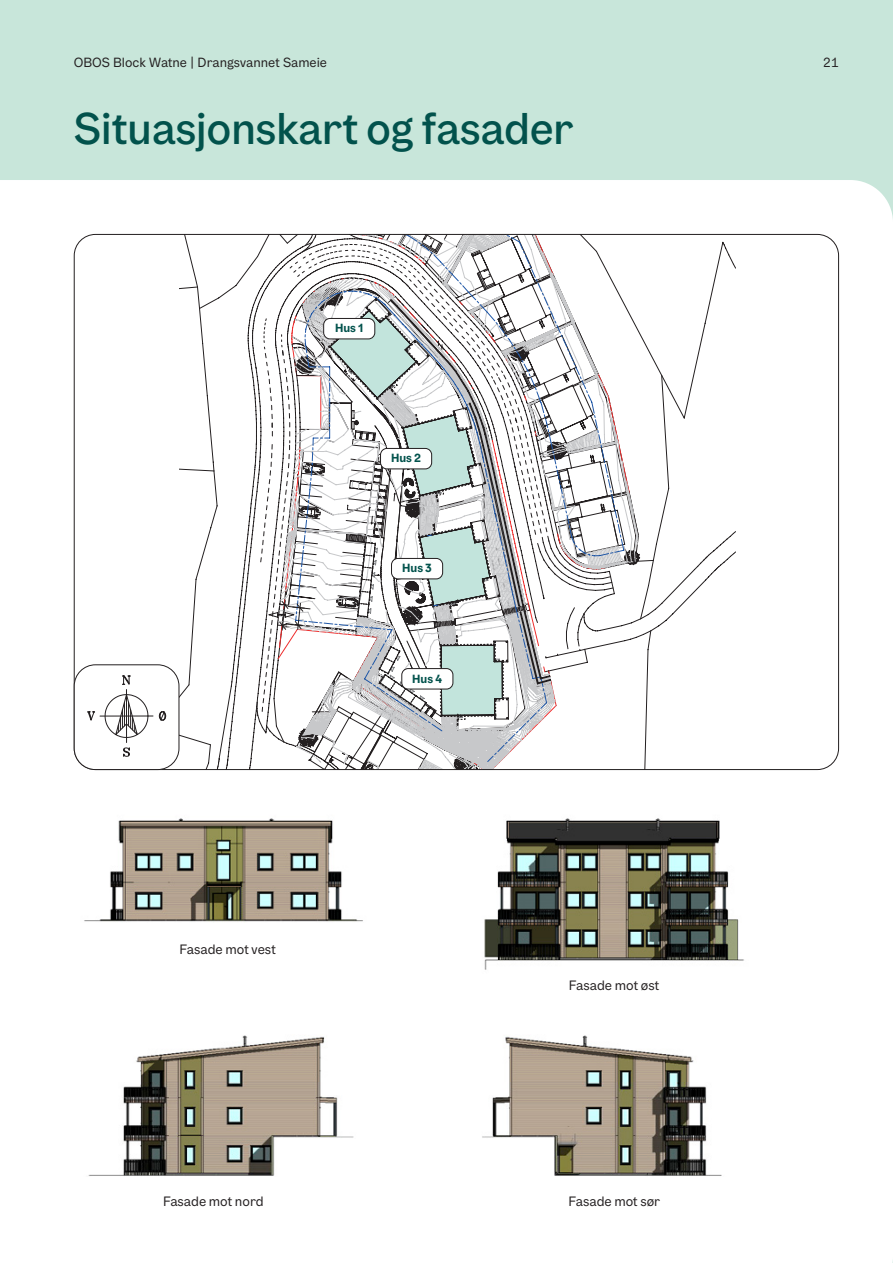
<style>
.page{position:relative;width:893px;height:1263px;background:#c8e6da}
.page>*{position:absolute;margin:0;border:0;box-sizing:border-box;transform-origin:0 0}
.t1{font:500 45px "OBOS Text";letter-spacing:-.01em;color:#02524c}
.t2{font:13.65px "OBOS Text";color:#231f20}
.t3{font:13.5px "OBOS Text";color:#231f20}
.t4{font:700 12px "OBOS Text";color:#02524c}
</style>
<div class="page">
<div style="left:0;top:180px;width:893px;height:1083px;background:#fff"></div>
<svg style="left:849px;top:751px;width:1px;height:19px"></svg>
<svg style="left:892px;top:678px;width:1px;height:16px"></svg>
<svg style="left:180px;top:236px;width:556px;height:532px;background:#e3e3e3"></svg>
<hr style="left:179px;top:234px;width:1px;height:536px;background:#231f20">
<img style="left:83px;top:1035px;width:275px;height:141px">
<hr style="left:82px;top:1034px;width:276px;height:1px;background:#000">
<hr style="left:82px;top:1034px;width:1px;height:142px;background:#000">
<img style="left:433px;top:1035px;width:315px;height:141px">
<hr style="left:432px;top:1034px;width:316px;height:1px;background:#000">
<hr style="left:432px;top:1034px;width:1px;height:142px;background:#000">
<img style="left:75px;top:796px;width:292px;height:141px">
<hr style="left:74px;top:795px;width:293px;height:1px;background:#000">
<hr style="left:74px;top:795px;width:1px;height:142px;background:#000">
<img style="left:447px;top:796px;width:316px;height:179px">
<hr style="left:446px;top:795px;width:317px;height:1px;background:#000">
<hr style="left:446px;top:795px;width:1px;height:180px;background:#000">
<div style="left:324px;top:318px;width:51px;height:21px;background:#fff;border-radius:6px"></div>
<div style="left:323px;top:318px;width:52px;height:21px;border:1px solid #231f20;border-radius:6px"></div>
<div style="left:381px;top:448px;width:51px;height:21px;background:#fff;border-radius:6px"></div>
<div style="left:380px;top:448px;width:52px;height:21px;border:1px solid #231f20;border-radius:6px"></div>
<div style="left:391px;top:558px;width:52px;height:21px;background:#fff;border-radius:6px"></div>
<div style="left:391px;top:558px;width:52px;height:21px;border:1px solid #231f20;border-radius:6px"></div>
<div style="left:402px;top:669px;width:51px;height:20px;background:#fff;border-radius:6px"></div>
<div style="left:401px;top:668px;width:52px;height:21px;border:1px solid #231f20;border-radius:6px"></div>
<div style="left:74px;top:665px;width:105px;height:104px;background:#fff;border-radius:21px"></div>
<hr style="left:100px;top:716px;width:53px;height:1px;background:#231f20">
<hr style="left:126px;top:689px;width:1px;height:53px;background:#231f20">
<svg style="left:105px;top:694px;width:43px;height:44px"></svg>
<svg style="left:122px;top:675px;width:8px;height:10px"></svg>
<svg style="left:158px;top:711px;width:9px;height:10px"></svg>
<svg style="left:123px;top:747px;width:7px;height:10px"></svg>
<svg style="left:87px;top:711px;width:8px;height:10px"></svg>
<div style="left:74px;top:664px;width:105px;height:106px;border:1px solid #231f20;border-radius:21px"></div>
<p class="t3" style="left:74px;top:57px;width:255px">OBOS Block Watne | Drangsvannet Sameie</p>
<p class="t3" style="left:823px;top:55px;width:18px">21</p>
<h1 class="t1" style="left:74px;top:110px;width:501px">Situasjonskart og fasader</h1>
<p class="t4" style="left:335px;top:323px;width:30px">Hus 1</p>
<p class="t4" style="left:391px;top:453px;width:31px">Hus 2</p>
<p class="t4" style="left:402px;top:563px;width:31px">Hus 3</p>
<p class="t4" style="left:412px;top:673px;width:32px">Hus 4</p>
<p class="t2" style="left:180px;top:942px;width:98px">Fasade mot vest</p>
<p class="t2" style="left:163px;top:1194px;width:102px">Fasade mot nord</p>
<p class="t2" style="left:569px;top:978px;width:92px">Fasade mot øst</p>
<p class="t2" style="left:568px;top:1194px;width:93px">Fasade mot sør</p>
</div>
